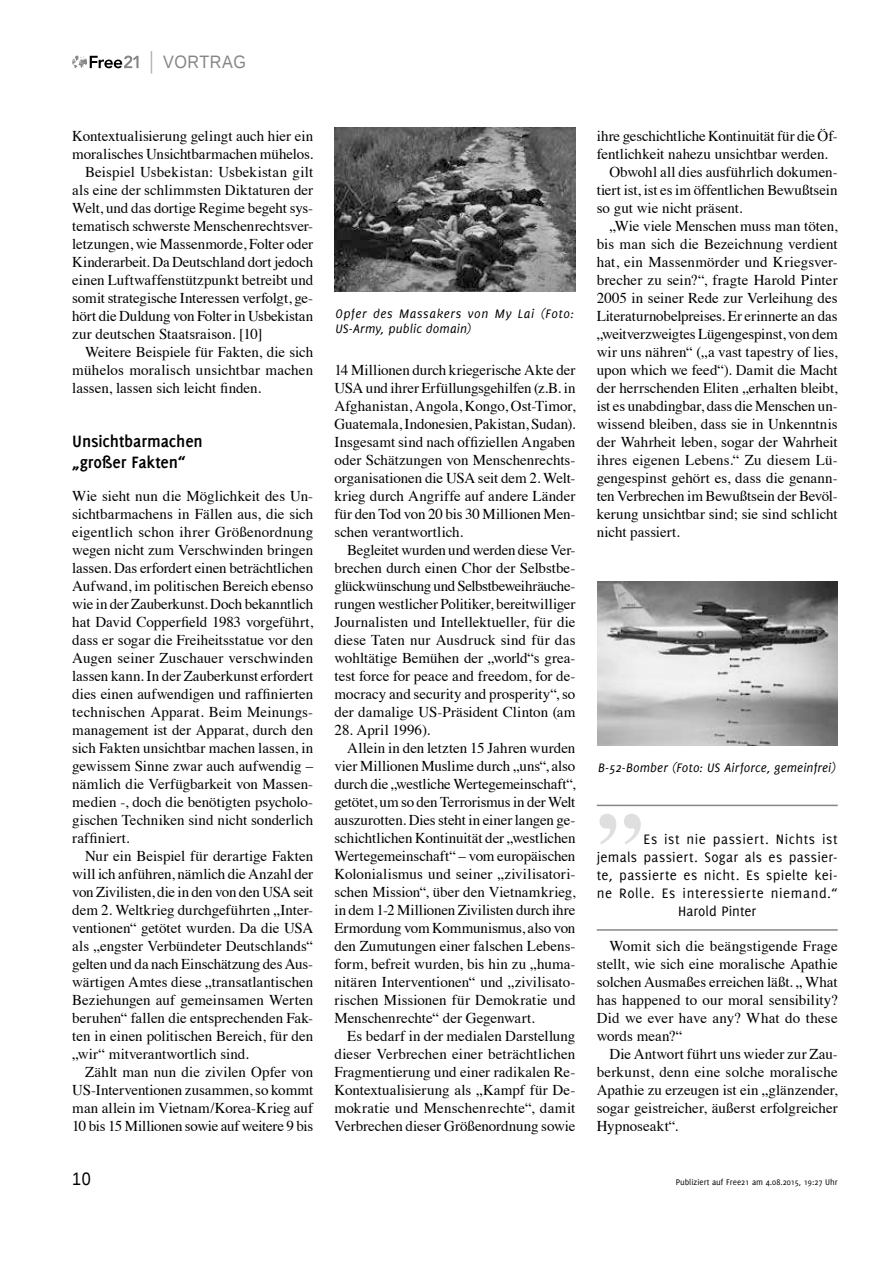
<style>
.page{position:relative;width:893px;height:1263px;background:#fff}
.page>*{position:absolute;margin:0;border:0;box-sizing:border-box;transform-origin:0 0}
.t1{font:700 91.5px "Times";color:#dfdfdf}
.t2{font:700 18px/21px "Delicious";letter-spacing:-.005em;color:#000}
.t3{font:18px "Liberation Sans";letter-spacing:.03em;color:#868686;scale:.9 1}
.t4{font:18px "Liberation Sans";color:#000;scale:.9 1}
.t5{font:15px/18px "Times";color:#000;text-align:justify}
.t6{font:15px "Delicious";letter-spacing:.025em;color:#000}
.t7{font:15px "Times";letter-spacing:-.02em;color:#000}
.t8{font:15px "Delicious";color:#000}
.t9{font:italic 13.5px/15px "Delicious";letter-spacing:.04em;color:#000}
.t10{font:italic 13.5px "Delicious";letter-spacing:.01em;color:#000}
.t11{font:9px "Delicious";color:#000}
</style>
<div class="page">
<svg style="left:72px;top:55px;width:67px;height:13px"></svg>
<svg style="left:151px;top:51px;width:1px;height:23px"></svg>
<hr style="left:597px;top:805px;width:241px;height:1px;background:#868686">
<hr style="left:597px;top:929px;width:241px;height:2px;background:#868686">
<img style="left:334px;top:128px;width:241px;height:163px">
<img style="left:597px;top:581px;width:241px;height:164px">
<p class="t3" style="left:163px;top:52px;width:93px">VORTRAG</p>
<p class="t5" style="left:72px;top:126px;width:242px">Kontextualisierung gelingt auch hier ein</p>
<p class="t5" style="left:72px;top:144px;width:242px">moralisches Unsichtbarmachen mühelos.</p>
<p class="t5" style="left:85px;top:162px;width:230px">Beispiel Usbekistan: Usbekistan gilt</p>
<p class="t5" style="left:72px;top:180px;width:242px">als eine der schlimmsten Diktaturen der</p>
<p class="t5" style="left:72px;top:198px;width:242px">Welt, und das dortige Regime begeht sys-</p>
<p class="t5" style="left:72px;top:216px;width:242px">tematisch schwerste Menschenrechtsver-</p>
<p class="t5" style="left:72px;top:234px;width:242px">letzungen, wie Massenmorde, Folter oder</p>
<p class="t5" style="left:72px;top:252px;width:242px">Kinderarbeit. Da Deutschland dort jedoch</p>
<p class="t5" style="left:72px;top:270px;width:242px">einen Luftwaffenstützpunkt betreibt und</p>
<p class="t5" style="left:72px;top:288px;width:242px">somit strategische Interessen verfolgt, ge-</p>
<p class="t5" style="left:72px;top:306px;width:242px">hört die Duldung von Folter in Usbekistan</p>
<p class="t5" style="left:72px;top:324px;width:192px">zur deutschen Staatsraison. [10]</p>
<p class="t5" style="left:85px;top:342px;width:230px">Weitere Beispiele für Fakten, die sich</p>
<p class="t5" style="left:72px;top:360px;width:242px">mühelos moralisch unsichtbar machen</p>
<p class="t5" style="left:72px;top:378px;width:190px">lassen, lassen sich leicht finden.</p>
<p class="t2" style="left:72px;top:431px;width:132px">Unsichtbarmachen „großer Fakten“</p>
<p class="t5" style="left:72px;top:486px;width:242px">Wie sieht nun die Möglichkeit des Un&shy;sichtbarmachens in Fällen aus, die sich eigentlich schon ihrer Größenordnung wegen nicht zum Verschwinden bringen lassen. Das erfordert einen beträchtlichen Aufwand, im politischen Bereich ebenso wie in der Zauberkunst. Doch bekanntlich hat David Copperfield 1983 vorgeführt, dass er sogar die Freiheitsstatue vor den Augen seiner Zuschauer verschwinden lassen kann. In der Zauberkunst erfordert dies einen aufwendigen und raffinierten technischen Apparat. Beim Meinungs&shy;management ist der Apparat, durch den sich Fakten unsichtbar machen lassen, in gewissem Sinne zwar auch aufwendig – nämlich die Verfügbarkeit von Massen&shy;medien -, doch die benötigten psycholo&shy;gischen Techniken sind nicht sonderlich raffiniert.</p>
<p class="t5" style="left:72px;top:846px;width:242px;text-indent:13px">Nur ein Beispiel für derartige Fakten will ich anführen, nämlich die Anzahl der von Zivilisten, die in den von den USA seit dem 2. Weltkrieg durchgeführten „Inter&shy;ventionen“ getötet wurden. Da die USA als „engster Verbündeter Deutschlands“ gelten und da nach Einschätzung des Aus&shy;wärtigen Amtes diese „transatlantischen Beziehungen auf gemeinsamen Werten beruhen“ fallen die entsprechenden Fak&shy;ten in einen politischen Bereich, für den „wir“ mitverantwortlich sind.</p>
<p class="t5" style="left:72px;top:1062px;width:242px;text-indent:13px">Zählt man nun die zivilen Opfer von US-Interventionen zusammen, so kommt man allein im Vietnam/Korea-Krieg auf 10 bis 15 Millionen sowie auf weitere 9 bis</p>
<p class="t9" style="left:335px;top:306px;width:240px">Opfer des Massakers von My Lai (Foto:<br>US-Army, public domain)</p>
<p class="t5" style="left:334px;top:360px;width:242px">14 Millionen durch kriegerische Akte der USA und ihrer Erfüllungsgehilfen (z.B. in Afghanistan, Angola, Kongo, Ost-Timor, Guatemala, Indonesien, Pakistan, Sudan).<br>Insgesamt sind nach offiziellen Angaben oder Schätzungen von Menschenrechts&shy;organisationen die USA seit dem 2. Welt&shy;krieg durch Angriffe auf andere Länder für den Tod von 20 bis 30 Millionen Men&shy;schen verantwortlich.</p>
<p class="t5" style="left:334px;top:540px;width:242px;text-indent:13px">Begleitet wurden und werden diese Ver&shy;brechen durch einen Chor der Selbstbe&shy;glückwünschung und Selbstbeweihräuche&shy;rungen westlicher Politiker, bereitwilliger Journalisten und Intellektueller, für die diese Taten nur Ausdruck sind für das wohltätige Bemühen der „world“s grea&shy;test force for peace and freedom, for de&shy;mocracy and security and prosperity“, so der damalige US-Präsident Clinton (am</p>
<p class="t5" style="left:334px;top:720px;width:97px">28. April 1996).</p>
<p class="t5" style="left:347px;top:738px;width:230px">Allein in den letzten 15 Jahren wurden</p>
<p class="t5" style="left:334px;top:756px;width:242px">vier Millionen Muslime durch „uns“, also</p>
<p class="t5" style="left:334px;top:774px;width:242px">durch die „westliche Wertegemeinschaft“,</p>
<p class="t5" style="left:334px;top:792px;width:242px">getötet, um so den Terrorismus in der Welt</p>
<p class="t5" style="left:334px;top:810px;width:242px">auszurotten. Dies steht in einer langen ge-</p>
<p class="t5" style="left:334px;top:828px;width:242px">schichtlichen Kontinuität der „westlichen</p>
<p class="t5" style="left:334px;top:846px;width:242px">Wertegemeinschaft“ – vom europäischen</p>
<p class="t5" style="left:334px;top:864px;width:242px">Kolonialismus und seiner „zivilisatori-</p>
<p class="t5" style="left:334px;top:882px;width:242px">schen Mission“, über den Vietnamkrieg,</p>
<p class="t5" style="left:334px;top:900px;width:242px">in dem 1-2 Millionen Zivilisten durch ihre</p>
<p class="t5" style="left:334px;top:918px;width:242px">Ermordung vom Kommunismus, also von</p>
<p class="t5" style="left:334px;top:936px;width:242px">den Zumutungen einer falschen Lebens-</p>
<p class="t5" style="left:334px;top:954px;width:242px">form, befreit wurden, bis hin zu „huma-</p>
<p class="t5" style="left:334px;top:972px;width:242px">nitären Interventionen“ und „zivilisato-</p>
<p class="t5" style="left:334px;top:990px;width:242px">rischen Missionen für Demokratie und</p>
<p class="t5" style="left:334px;top:1008px;width:202px">Menschenrechte“ der Gegenwart.</p>
<p class="t5" style="left:347px;top:1026px;width:230px">Es bedarf in der medialen Darstellung</p>
<p class="t5" style="left:334px;top:1044px;width:242px">dieser Verbrechen einer beträchtlichen</p>
<p class="t5" style="left:334px;top:1062px;width:242px">Fragmentierung und einer radikalen Re-</p>
<p class="t5" style="left:334px;top:1080px;width:242px">Kontextualisierung als „Kampf für De-</p>
<p class="t5" style="left:334px;top:1098px;width:242px">mokratie und Menschenrechte“, damit</p>
<p class="t5" style="left:334px;top:1116px;width:242px">Verbrechen dieser Größenordnung sowie</p>
<p class="t5" style="left:597px;top:126px;width:242px">ihre geschichtliche Kontinuität für die Öf-</p>
<p class="t5" style="left:597px;top:144px;width:233px">fentlichkeit nahezu unsichtbar werden.</p>
<p class="t5" style="left:609px;top:162px;width:230px">Obwohl all dies ausführlich dokumen-</p>
<p class="t5" style="left:597px;top:180px;width:242px">tiert ist, ist es im öffentlichen Bewußtsein</p>
<p class="t5" style="left:597px;top:198px;width:147px">so gut wie nicht präsent.</p>
<p class="t5" style="left:609px;top:216px;width:230px">„Wie viele Menschen muss man töten,</p>
<p class="t5" style="left:597px;top:234px;width:242px">bis man sich die Bezeichnung verdient</p>
<p class="t5" style="left:597px;top:252px;width:242px">hat, ein Massenmörder und Kriegsver-</p>
<p class="t5" style="left:597px;top:270px;width:242px">brecher zu sein?“, fragte Harold Pinter</p>
<p class="t5" style="left:597px;top:288px;width:242px">2005 in seiner Rede zur Verleihung des</p>
<p class="t5" style="left:597px;top:306px;width:242px">Literaturnobelpreises. Er erinnerte an das</p>
<p class="t7" style="left:597px;top:320px;width:242px">„weitverzweigtes Lügengespinst, von dem</p>
<p class="t5" style="left:597px;top:342px;width:242px">wir uns nähren“ („a vast tapestry of lies,</p>
<p class="t5" style="left:597px;top:360px;width:242px">upon which we feed“). Damit die Macht</p>
<p class="t5" style="left:597px;top:378px;width:242px">der herrschenden Eliten „erhalten bleibt,</p>
<p class="t5" style="left:597px;top:396px;width:242px">ist es unabdingbar, dass die Menschen un-</p>
<p class="t5" style="left:597px;top:414px;width:242px">wissend bleiben, dass sie in Unkenntnis</p>
<p class="t5" style="left:597px;top:432px;width:242px">der Wahrheit leben, sogar der Wahrheit</p>
<p class="t5" style="left:597px;top:450px;width:242px">ihres eigenen Lebens.“ Zu diesem Lü-</p>
<p class="t5" style="left:597px;top:468px;width:242px">gengespinst gehört es, dass die genann-</p>
<p class="t5" style="left:597px;top:486px;width:242px">ten Verbrechen im Bewußtsein der Bevöl-</p>
<p class="t5" style="left:597px;top:504px;width:242px">kerung unsichtbar sind; sie sind schlicht</p>
<p class="t5" style="left:597px;top:522px;width:85px">nicht passiert.</p>
<p class="t10" style="left:598px;top:760px;width:239px">B-52-Bomber (Foto: US Airforce, gemeinfrei)</p>
<h1 class="t1" style="left:597px;top:709px;width:47px">„</h1>
<p class="t6" style="left:644px;top:831px;width:196px">Es ist nie passiert. Nichts ist</p>
<p class="t6" style="left:597px;top:849px;width:242px">jemals passiert. Sogar als es passier-</p>
<p class="t6" style="left:597px;top:867px;width:242px">te, passierte es nicht. Es spielte kei-</p>
<p class="t6" style="left:597px;top:885px;width:242px">ne Rolle. Es interessierte niemand.“</p>
<p class="t8" style="left:678px;top:903px;width:80px">Harold Pinter</p>
<p class="t5" style="left:597px;top:936px;width:242px;text-indent:13px">Womit sich die beängstigende Frage stellt, wie sich eine moralische Apathie solchen Ausmaßes erreichen läßt. „ What has happened to our moral sensibility?<br>Did we ever have any? What do these words mean?“</p>
<p class="t5" style="left:597px;top:1044px;width:242px;text-indent:13px">Die Antwort führt uns wieder zur Zau&shy;berkunst, denn eine solche moralische Apathie zu erzeugen ist ein „glänzender, sogar geistreicher, äußerst erfolgreicher Hypnoseakt“.</p>
<p class="t4" style="left:72px;top:1169px;width:22px">10</p>
<p class="t11" style="left:676px;top:1177px;width:163px">Publiziert auf Free21 am 4.08.2015, 19:27 Uhr</p>
</div>
